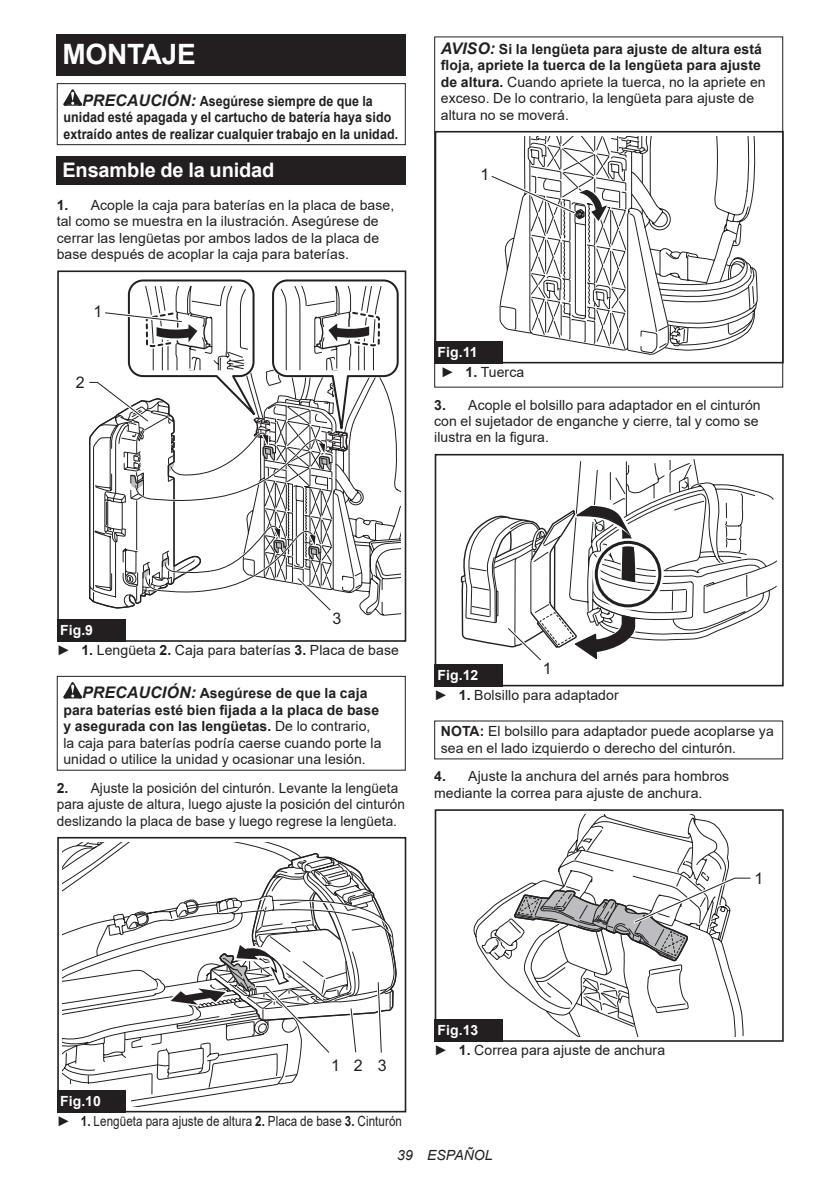
<style>
.page{position:relative;width:840px;height:1191px;background:#fff}
.page>*{position:absolute;margin:0;border:0;box-sizing:border-box;transform-origin:0 0}
.t1{font:700 28px "Arial";letter-spacing:-.01em;color:#fff}
.t2{font:700 20px "Arial";letter-spacing:-.01em;color:#fff}
.t3{font:16px "Arial";color:#231f20}
.t4{font:14px/16.4px "Arial";letter-spacing:.005em;color:#231f20}
.t5{font:700 14px/16.4px "Arial";letter-spacing:.005em;color:#231f20;text-align:center;scale:.89 1}
.t6{font:italic 14px "Arial";letter-spacing:.005em;color:#231f20}
.s1{font-style:italic;font-size:16px}
.s2{font-weight:700}
.s3{font-weight:700;font-style:italic;font-size:16px}
.s4{font-weight:700;color:#fff}
</style>
<div class="page">
<div style="left:57px;top:34px;width:348px;height:41px;background:#231f20"></div>
<svg style="left:63px;top:89px;width:19px;height:17px"></svg>
<div style="left:57px;top:83px;width:348px;height:62px;border:1px solid #231f20"></div>
<div style="left:57px;top:156px;width:348px;height:29px;background:#231f20"></div>
<svg style="left:87px;top:270px;width:313px;height:372px"></svg>
<div style="left:57px;top:619px;width:68px;height:23px;background:#231f20"></div>
<svg style="left:63px;top:682px;width:19px;height:16px"></svg>
<div style="left:57px;top:676px;width:348px;height:94px;border:1px solid #231f20"></div>
<div style="left:57px;top:837px;width:349px;height:275px;border:2px solid #231f20"></div>
<svg style="left:63px;top:843px;width:334px;height:263px"></svg>
<div style="left:57px;top:1089px;width:68px;height:23px;background:#231f20"></div>
<div style="left:434px;top:131px;width:349px;height:232px;border:2px solid #231f20"></div>
<svg style="left:491px;top:137px;width:266px;height:221px"></svg>
<div style="left:434px;top:341px;width:68px;height:22px;background:#231f20"></div>
<div style="left:434px;top:36px;width:348px;height:352px;border:1px solid #231f20"></div>
<svg style="left:576px;top:459px;width:201px;height:181px"></svg>
<div style="left:434px;top:454px;width:349px;height:232px;border:2px solid #231f20"></div>
<svg style="left:460px;top:504px;width:226px;height:182px"></svg>
<div style="left:434px;top:663px;width:68px;height:23px;background:#231f20"></div>
<svg style="left:473px;top:814px;width:270px;height:222px"></svg>
<svg style="left:513px;top:875px;width:238px;height:87px"></svg>
<div style="left:434px;top:1013px;width:74px;height:28px;background:#fff"></div>
<div style="left:434px;top:809px;width:349px;height:232px;border:2px solid #231f20"></div>
<div style="left:434px;top:1019px;width:68px;height:22px;background:#231f20"></div>
<h1 class="t1" style="left:62px;top:34px;width:135px">MONTAJE</h1>
<p class="t5" style="left:63px;top:93px;width:377px"><span class="s1">PRECAUCIÓN:</span> Asegúrese siempre de que la unidad esté apagada y el cartucho de batería haya sido extraído antes de realizar cualquier trabajo en la unidad.</p>
<h2 class="t2" style="left:62px;top:155px;width:213px">Ensamble de la unidad</h2>
<p class="t4" style="left:57px;top:197px;width:339px"><span class="s2">1.</span> Acople la caja para baterías en la placa de base, tal como se muestra en la ilustración. Asegúrese de cerrar las lengüetas por ambos lados de la placa de base después de acoplar la caja para baterías.</p>
<p class="t3" style="left:93px;top:301px;width:10px">1</p>
<p class="t3" style="left:76px;top:371px;width:10px">2</p>
<p class="t4" style="left:440px;top:41px;width:326px"><span class="s3">AVISO:</span> <span class="s2">Si la lengüeta para ajuste de altura está floja, apriete la tuerca de la lengüeta para ajuste de altura.</span> Cuando apriete la tuerca, no la apriete en exceso. De lo contrario, la lengüeta para ajuste de altura no se moverá.</p>
<p class="t3" style="left:480px;top:164px;width:10px">1</p>
<p class="t4" style="left:437px;top:341px;width:88px;line-height:20.2px"><span class="s4">Fig.11<br></span>► <span class="s2">1.</span> Tuerca</p>
<p class="t4" style="left:434px;top:396px;width:328px"><span class="s2">3.</span> Acople el bolsillo para adaptador en el cinturón con el sujetador de enganche y cierre, tal y como se ilustra en la figura.</p>
<p class="t3" style="left:332px;top:608px;width:10px">3</p>
<p class="t4" style="left:57px;top:620px;width:343px;line-height:20.2px"><span class="s4">Fig.9<br></span>► <span class="s2">1.</span> Lengüeta <span class="s2">2.</span> Caja para baterías <span class="s2">3.</span> Placa de base</p>
<p class="t4" style="left:63px;top:685px;width:319px;text-indent:19px"><span class="s3">PRECAUCIÓN:</span> <span class="s2">Asegúrese de que la caja para baterías esté bien fijada a la placa de base y asegurada con las lengüetas.</span> De lo contrario, la caja para baterías podría caerse cuando porte la unidad o utilice la unidad y ocasionar una lesión.</p>
<p class="t4" style="left:57px;top:779px;width:349px"><span class="s2">2.</span> Ajuste la posición del cinturón. Levante la lengüeta para ajuste de altura, luego ajuste la posición del cinturón deslizando la placa de base y luego regrese la lengüeta.</p>
<p class="t3" style="left:542px;top:658px;width:10px">1</p>
<p class="t4" style="left:434px;top:664px;width:186px;line-height:20.2px"><span class="s4">Fig.12<br></span>► <span class="s2">1.</span> Bolsillo para adaptador</p>
<p class="t4" style="left:440px;top:723px;width:334px"><span class="s2">NOTA:</span> El bolsillo para adaptador puede acoplarse ya sea en el lado izquierdo o derecho del cinturón.</p>
<p class="t4" style="left:434px;top:768px;width:296px"><span class="s2">4.</span> Ajuste la anchura del arnés para hombros mediante la correa para ajuste de anchura.</p>
<p class="t3" style="left:754px;top:868px;width:10px">1</p>
<p class="t3" style="left:331px;top:1054px;width:57px">123</p>
<p class="t4" style="left:57px;top:1090px;width:346px;line-height:20.2px"><span class="s4">Fig.10<br></span>► <span class="s2">1.</span> Lengüeta para ajuste de altura <span class="s2">2.</span> Placa de base <span class="s2">3.</span> Cinturón</p>
<p class="t4" style="left:434px;top:1020px;width:232px;line-height:20.2px"><span class="s4">Fig.13<br></span>► <span class="s2">1.</span> Correa para ajuste de anchura</p>
<p class="t6" style="left:397px;top:1146px;width:97px">39 ESPAÑOL</p>
</div>
